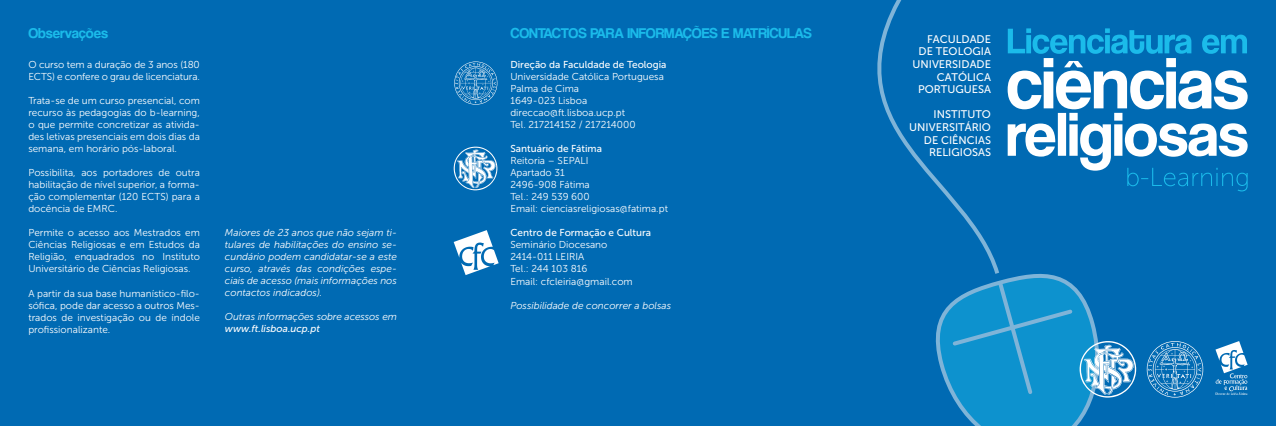
<style>
.page{position:relative;width:1276px;height:426px;background:#fff}
.page>*{position:absolute;margin:0;border:0;box-sizing:border-box;transform-origin:0 0}
.t1{font:16px "Coolvetica";color:#1bbbea}
.t2{font:11px/12.6px "Museo Sans 500";color:#fff;text-align:right}
.t3{font:10px/12px "Museo Sans 300";color:#fff}
.t4{font:italic 10px/12px "Museo Sans 300";color:#fff;text-align:justify}
.t5{font:10px "Museo Sans 500";color:#fff}
.t6{font:italic 10px "Museo Sans 500";color:#fff}
</style>
<div class="page">
<div style="left:0;top:0;width:1276px;height:425px;background:#006ab3"></div>
<svg style="left:1007px;top:28px;width:240px;height:163px"></svg>
<svg style="left:935px;top:273px;width:172px;height:152px"></svg>
<svg style="left:877px;top:0;width:125px;height:278px"></svg>
<svg style="left:454px;top:61px;width:43px;height:44px"></svg>
<svg style="left:1146px;top:341px;width:57px;height:56px"></svg>
<svg style="left:454px;top:230px;width:44px;height:45px"></svg>
<svg style="left:1215px;top:341px;width:32px;height:53px"></svg>
<svg style="left:454px;top:146px;width:43px;height:44px"></svg>
<svg style="left:950px;top:279px;width:186px;height:118px"></svg>
<h1 class="t1" style="left:28px;top:26px;width:81px">Observações</h1>
<p class="t3" style="left:28px;top:59px;width:173px">O curso tem a duração de 3 anos (180<br>ECTS) e confere o grau de licenciatura.</p>
<p class="t3" style="left:28px;top:95px;width:173px;text-align:justify">Trata-se de um curso presencial, com recurso às pedagogias do b-learning, o que permite concretizar as ativida&shy;des letivas presenciais em dois dias da semana, em horário pós-laboral.</p>
<p class="t3" style="left:28px;top:167px;width:173px;text-align:justify">Possibilita, aos portadores de outra habilitação de nível superior, a forma&shy;ção complementar (120 ECTS) para a docência de EMRC.</p>
<p class="t3" style="left:28px;top:227px;width:173px;text-align:justify">Permite o acesso aos Mestrados em Ciências Religiosas e em Estudos da Religião, enquadrados no Instituto Universitário de Ciências Religiosas.</p>
<p class="t3" style="left:28px;top:287px;width:173px;text-align:justify">A partir da sua base humanístico-filo&shy;sófica, pode dar acesso a outros Mes&shy;trados de investigação ou de índole profissionalizante.</p>
<p class="t4" style="left:225px;top:226px;width:173px">Maiores de 23 anos que não sejam ti&shy;tulares de habilitações do ensino se&shy;cundário podem candidatar-se a este curso, através das condições espe&shy;ciais de acesso (mais informações nos contactos indicados).</p>
<p class="t4" style="left:225px;top:310px;width:173px">Outras informações sobre acessos em</p>
<p class="t6" style="left:225px;top:323px;width:96px">www.ft.lisboa.ucp.pt</p>
<h1 class="t1" style="left:510px;top:26px;width:303px">CONTACTOS PARA INFORMAÇÕES E MATRÍCULAS</h1>
<p class="t5" style="left:510px;top:59px;width:158px">Direção da Faculdade de Teologia</p>
<p class="t3" style="left:510px;top:71px;width:155px">Universidade Católica Portuguesa<br>Palma de Cima<br>1649-023 Lisboa direccao@ft.lisboa.ucp.pt<br>Tel. 217214152 / 217214000</p>
<p class="t5" style="left:510px;top:143px;width:93px">Santuário de Fátima</p>
<p class="t3" style="left:510px;top:155px;width:159px">Reitoria – SEPALI<br>Apartado 31<br>2496-908 Fátima<br>Tel.: 249 539 600<br>Email: cienciasreligiosas@fatima.pt</p>
<p class="t5" style="left:510px;top:227px;width:142px">Centro de Formação e Cultura</p>
<p class="t3" style="left:510px;top:239px;width:124px">Seminário Diocesano<br>2414-011 LEIRIA<br>Tel.: 244 103 816<br>Email: cfcleiria@gmail.com</p>
<p class="t4" style="left:510px;top:299px;width:162px">Possibilidade de concorrer a bolsas</p>
<p class="t2" style="left:912px;top:33px;width:80px">FACULDADE<br>DE TEOLOGIA<br>UNIVERSIDADE<br>CATÓLICA<br>PORTUGUESA</p>
<p class="t2" style="left:909px;top:108px;width:83px">INSTITUTO<br>UNIVERSITÁRIO<br>DE CIÊNCIAS<br>RELIGIOSAS</p>
</div>
